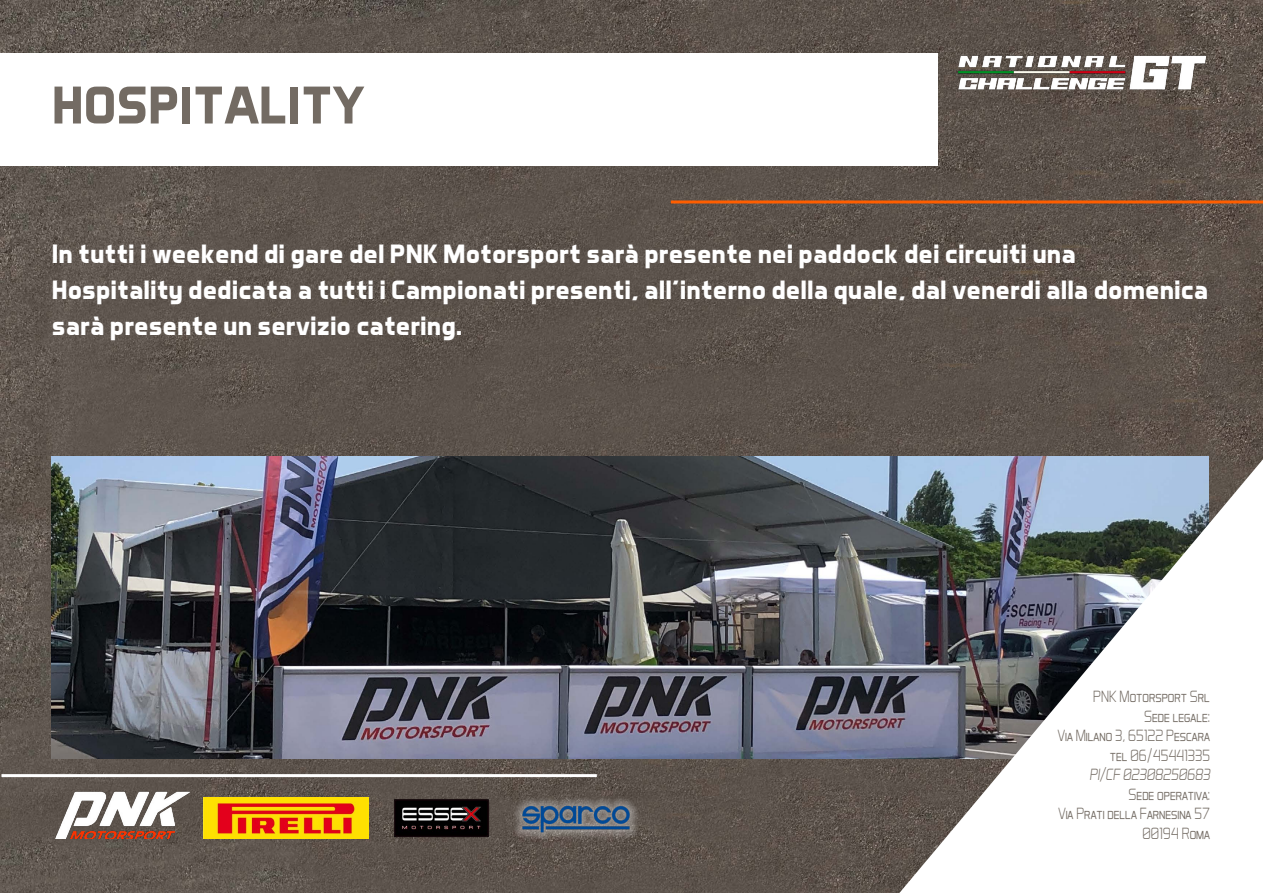
<style>
.page{position:relative;width:1263px;height:893px;background:#fff}
.page>*{position:absolute;margin:0;border:0;box-sizing:border-box;transform-origin:0 0}
.t1{font:700 54px "Aero Matics";color:#736b63}
.t2{font:700 27px/36px "Aero Matics";color:#fff}
.t3{font:300 16.5px/19.5px "Aero Matics Display";color:#736b63;text-align:right;scale:.9 1}
.t4{font:italic 300 16.5px "Aero Matics Display";color:#736b63;scale:.9 1}
</style>
<div class="page">
<img style="left:0;top:0;width:1263px;height:893px">
<img style="left:52px;top:456px;width:1157px;height:302px">
<img style="left:946px;top:32px;width:280px;height:77px">
<img style="left:899px;top:459px;width:364px;height:434px">
<div style="left:0;top:53px;width:938px;height:113px;background:#fff"></div>
<hr style="left:671px;top:200px;width:592px;height:3px;background:#ff5e00">
<hr style="left:1px;top:774px;width:596px;height:3px;background:#fff">
<img style="left:54px;top:784px;width:138px;height:55px">
<img style="left:203px;top:798px;width:166px;height:41px">
<img style="left:393px;top:798px;width:97px;height:41px">
<div style="left:513px;top:798px;width:126px;height:41px;background:#fff;opacity:.75"></div>
<img style="left:518px;top:798px;width:116px;height:41px">
<h1 class="t1" style="left:52px;top:73px;width:314px">HOSPITALITY</h1>
<p class="t2" style="left:52px;top:236px;width:1158px">In tutti i weekend di gare del PNK Motorsport sarà presente nei paddock dei circuiti una<br>Hospitality dedicata a tutti i Campionati presenti, all’interno della quale, dal venerdi alla domenica sarà presente un servizio catering.</p>
<p class="t3" style="left:1058px;top:686px;width:171px">PNK Motorsport Srl<br>Sede legale:<br>Via Milano 3, 65122 Pescara tel 06/45441335</p>
<p class="t4" style="left:1089px;top:765px;width:135px">PI/CF 02308250683</p>
<p class="t3" style="left:1058px;top:784px;width:170px">Sede operativa:<br>Via Prati della Farnesina 57<br>00194 Roma</p>
</div>
